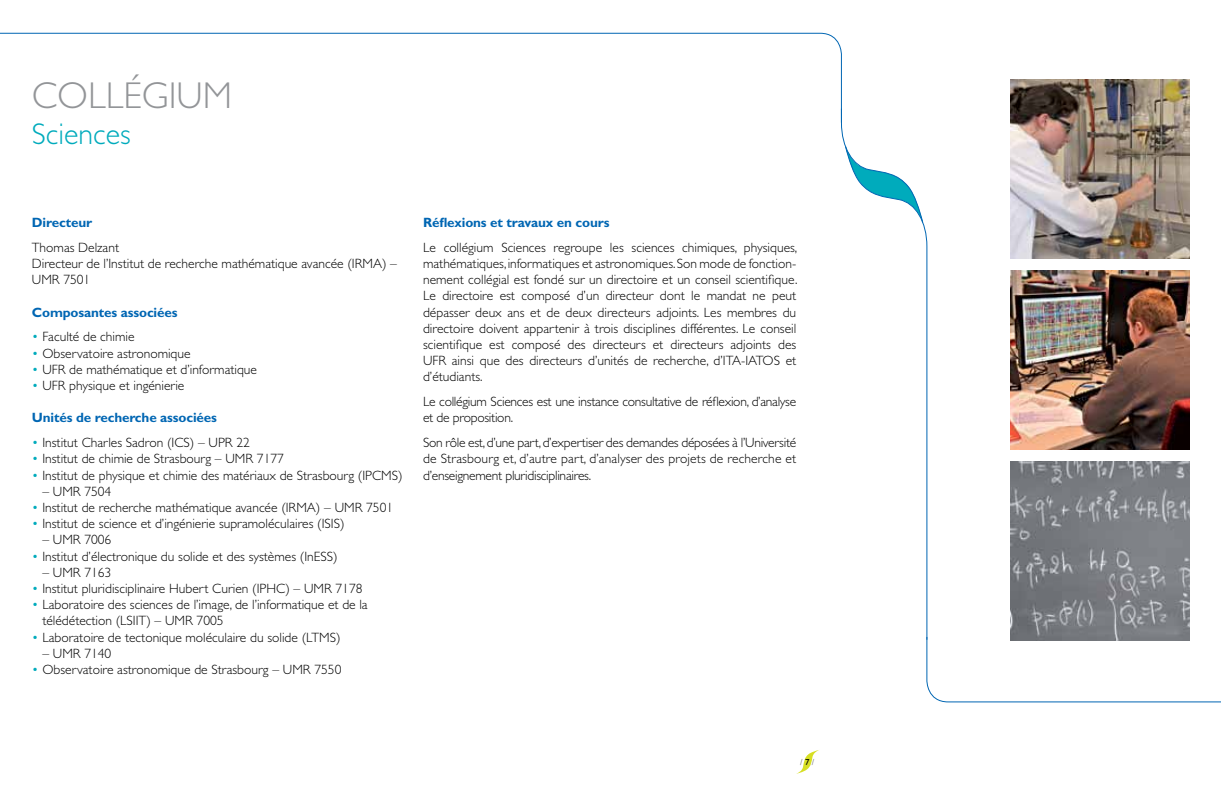
<style>
.page{position:relative;width:1221px;height:787px;background:#fff}
.page>*{position:absolute;margin:0;border:0;box-sizing:border-box;transform-origin:0 0}
.t1{font:300 37.5px "Gill Sans";color:#939598}
.t2{font:300 30px "Gill Sans";color:#00abbc}
.t3{font:300 13.5px/16.2px "Gill Sans";color:#000}
.t4{font:300 13.5px/16.2px "Gill Sans";letter-spacing:-.02em;color:#000}
.t5{font:700 13.5px "Gill Sans";letter-spacing:-.01em;color:#0066b3}
.t6{font:8.7px "Gill Sans";color:#808285}
.s1{color:#00abbc}
.s2{color:#000}
</style>
<div class="page">
<svg style="left:798px;top:750px;width:21px;height:23px"></svg>
<svg style="left:922px;top:221px;width:5px;height:415px"></svg>
<svg style="left:841px;top:123px;width:82px;height:100px"></svg>
<svg style="left:926px;top:636px;width:294px;height:66px"></svg>
<img style="left:1010px;top:271px;width:178px;height:178px">
<img style="left:1010px;top:461px;width:178px;height:179px">
<img style="left:1010px;top:80px;width:178px;height:178px">
<svg style="left:0;top:33px;width:842px;height:90px"></svg>
<h1 class="t1" style="left:32px;top:74px;width:202px">COLLÉGI UM</h1>
<h2 class="t2" style="left:32px;top:117px;width:100px">Sciences</h2>
<p class="t5" style="left:32px;top:214px;width:62px">Directeur</p>
<p class="t3" style="left:32px;top:239px;width:366px">Thomas Delzant<br>Directeur de l’I nstitut de recherche mathématique avancée (I RMA) –<br>UMR 7501</p>
<p class="t5" style="left:32px;top:304px;width:147px">Composantes associées</p>
<p class="t3" style="left:32px;top:329px;width:104px"><span class="s1">•</span> Faculté de chimie</p>
<p class="t3" style="left:32px;top:345px;width:160px"><span class="s1">•</span> Observatoire astronomique</p>
<p class="t3" style="left:32px;top:361px;width:227px"><span class="s1">•</span> UFR de mathématique et d’informatique</p>
<p class="t3" style="left:32px;top:377px;width:154px"><span class="s1">•</span> UFR physique et ingénierie</p>
<p class="t5" style="left:32px;top:410px;width:187px">Unités de recherche associées</p>
<p class="t3" style="left:32px;top:434px;width:219px"><span class="s1">•</span> Institut Charles Sadron (I CS) – UPR 22</p>
<p class="t3" style="left:32px;top:451px;width:253px"><span class="s1">•</span> Institut de chimie de Strasbourg – UMR 7177</p>
<p class="t3" style="left:32px;top:467px;width:372px"><span class="s1">•</span> Institut de physique et chimie des matériaux de Strasbourg (I PCMS)</p>
<p class="t3" style="left:42px;top:483px;width:70px">– UMR 7504</p>
<p class="t3" style="left:32px;top:499px;width:363px"><span class="s1">•</span> Institut de recherche mathématique avancée (IRMA) – UMR 7501</p>
<p class="t3" style="left:32px;top:515px;width:314px"><span class="s1">•</span> Institut de science et d’ingénierie supramoléculaires (ISIS)</p>
<p class="t3" style="left:42px;top:532px;width:70px">– UMR 7006</p>
<p class="t3" style="left:32px;top:548px;width:307px"><span class="s1">•</span> Institut d’électronique du solide et des systèmes (I nESS)</p>
<p class="t3" style="left:42px;top:564px;width:70px">– UMR 7163</p>
<p class="t3" style="left:32px;top:580px;width:332px"><span class="s1">•</span> Institut pluridisciplinaire Hubert Curien (I PHC) – UMR 7178</p>
<p class="t3" style="left:42px;top:596px;width:327px;text-indent:-11px"><span class="s1">•</span> Laboratoire des sciences de l’image, de l’informatique et de la télédétection (LSIIT) – UMR 7005</p>
<p class="t3" style="left:32px;top:629px;width:310px"><span class="s1">•</span> Laboratoire de tectonique moléculaire du solide (LTMS)</p>
<p class="t3" style="left:42px;top:645px;width:70px">– UMR 7140</p>
<p class="t3" style="left:32px;top:661px;width:311px"><span class="s1">•</span> Observatoire astronomique de Strasbourg – UMR 7550</p>
<p class="t5" style="left:423px;top:214px;width:188px">Réflexions et travaux en cours</p>
<p class="t3" style="left:423px;top:239px;width:376px">Le collégium Sciences regroupe les sciences chimiques, physiques, mathématiques, informatiques et astronomiques. Son mode de fonction&shy;nement collégial est fondé sur un directoire et un conseil scientifique.<br>Le directoire est composé d’un directeur dont le mandat ne peut dépasser deux ans et de deux directeurs adjoints. Les membres du directoire doivent appartenir à trois disciplines différentes. Le conseil scientifique est composé des directeurs et directeurs adjoints des UFR ainsi que des directeurs d’unités de recherche, d’ITA-IATOS et d’étudiants.</p>
<p class="t4" style="left:423px;top:394px;width:374px">Le collégium Sciences est une instance consultative de réflexion, d’analyse et de proposition.</p>
<p class="t3" style="left:423px;top:434px;width:375px;text-align:justify">Son rôle est, d’une part, d’expertiser des demandes déposées à l’Université de Strasbourg et, d’autre part, d’analyser des projets de recherche et d’enseignement pluridisciplinaires.</p>
<p class="t6" style="left:800px;top:757px;width:16px">/ <span class="s2">7</span> /</p>
</div>
